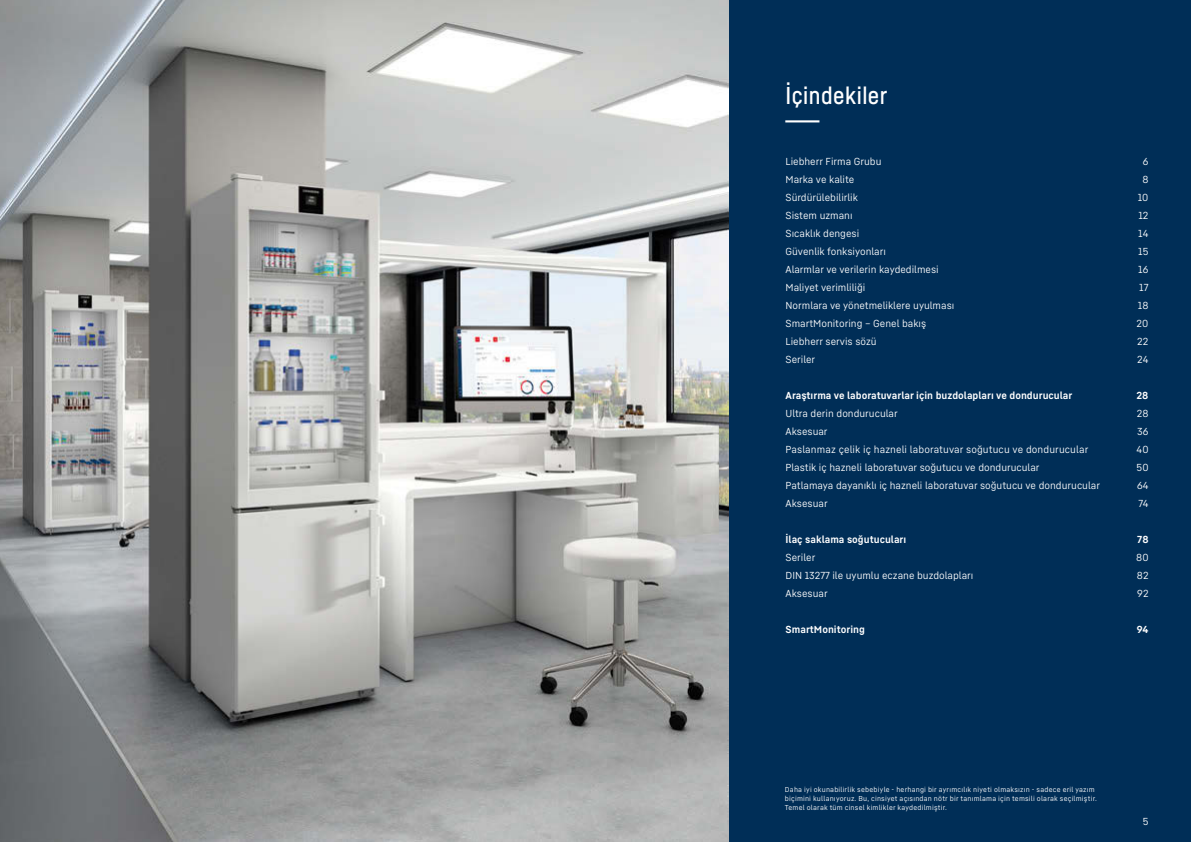
<style>
.page{position:relative;width:1191px;height:842px;background:#002e57}
.page>*{position:absolute;margin:0;border:0;box-sizing:border-box;transform-origin:0 0}
.t1{font:24px/31.5px "Liebherr Head Regular 2";letter-spacing:.02em;color:#fff}
.t2{font:10px "Liebherr Text Regular 2";color:#fff}
.t3{font:700 10px "Liebherr Text";color:#fff}
.t4{font:7px/9px "Liebherr Text Regular 2";letter-spacing:.03em;color:#fff}
</style>
<div class="page">
<img style="left:0;top:0;width:729px;height:842px">
<h1 class="t1" style="left:785px;top:79px;width:103px">İçindekiler ---</h1>
<p class="t2" style="left:785px;top:155px;width:98px">Liebherr Firma Grubu</p>
<p class="t2" style="left:1142px;top:155px;width:7px">6</p>
<p class="t2" style="left:785px;top:173px;width:70px">Marka ve kalite</p>
<p class="t2" style="left:1142px;top:173px;width:8px">8</p>
<p class="t2" style="left:785px;top:191px;width:74px">Sürdürülebilirlik</p>
<p class="t2" style="left:1137px;top:191px;width:12px">10</p>
<p class="t2" style="left:785px;top:209px;width:69px">Sistem uzmanı</p>
<p class="t2" style="left:1138px;top:209px;width:12px">12</p>
<p class="t2" style="left:785px;top:227px;width:75px">Sıcaklık dengesi</p>
<p class="t2" style="left:1138px;top:227px;width:12px">14</p>
<p class="t2" style="left:785px;top:245px;width:102px">Güvenlik fonksiyonları</p>
<p class="t2" style="left:1138px;top:245px;width:12px">15</p>
<p class="t2" style="left:785px;top:263px;width:155px">Alarmlar ve verilerin kaydedilmesi</p>
<p class="t2" style="left:1138px;top:263px;width:12px">16</p>
<p class="t2" style="left:785px;top:281px;width:81px">Maliyet verimliliği</p>
<p class="t2" style="left:1139px;top:281px;width:11px">17</p>
<p class="t2" style="left:785px;top:299px;width:170px">Normlara ve yönetmeliklere uyulması</p>
<p class="t2" style="left:1137px;top:299px;width:12px">18</p>
<p class="t2" style="left:785px;top:317px;width:142px">SmartMonitoring – Genel bakış</p>
<p class="t2" style="left:1136px;top:317px;width:13px">20</p>
<p class="t2" style="left:785px;top:335px;width:93px">Liebherr servis sözü</p>
<p class="t2" style="left:1137px;top:335px;width:13px">22</p>
<p class="t2" style="left:785px;top:353px;width:31px">Seriler</p>
<p class="t2" style="left:1137px;top:353px;width:13px">24</p>
<p class="t3" style="left:785px;top:389px;width:288px">Araştırma ve laboratuvarlar için buzdolapları ve dondurucular</p>
<p class="t3" style="left:1136px;top:389px;width:14px">28</p>
<p class="t2" style="left:785px;top:407px;width:114px">Ultra derin dondurucular</p>
<p class="t2" style="left:1136px;top:407px;width:13px">28</p>
<p class="t2" style="left:785px;top:425px;width:44px">Aksesuar</p>
<p class="t2" style="left:1137px;top:425px;width:13px">36</p>
<p class="t2" style="left:785px;top:443px;width:304px">Paslanmaz çelik iç hazneli laboratuvar soğutucu ve dondurucular</p>
<p class="t2" style="left:1136px;top:443px;width:14px">40</p>
<p class="t2" style="left:785px;top:461px;width:255px">Plastik iç hazneli laboratuvar soğutucu ve dondurucular</p>
<p class="t2" style="left:1136px;top:461px;width:14px">50</p>
<p class="t2" style="left:785px;top:479px;width:316px">Patlamaya dayanıklı iç hazneli laboratuvar soğutucu ve dondurucular</p>
<p class="t2" style="left:1137px;top:479px;width:13px">64</p>
<p class="t2" style="left:785px;top:497px;width:44px">Aksesuar</p>
<p class="t2" style="left:1138px;top:497px;width:12px">74</p>
<p class="t3" style="left:785px;top:533px;width:122px">İlaç saklama soğutucuları</p>
<p class="t3" style="left:1137px;top:533px;width:13px">78</p>
<p class="t2" style="left:785px;top:551px;width:31px">Seriler</p>
<p class="t2" style="left:1136px;top:551px;width:14px">80</p>
<p class="t2" style="left:785px;top:569px;width:189px">DIN 13277 ile uyumlu eczane buzdolapları</p>
<p class="t2" style="left:1136px;top:569px;width:13px">82</p>
<p class="t2" style="left:785px;top:587px;width:44px">Aksesuar</p>
<p class="t2" style="left:1137px;top:587px;width:13px">92</p>
<p class="t3" style="left:785px;top:623px;width:81px">SmartMonitoring</p>
<p class="t3" style="left:1136px;top:623px;width:13px">94</p>
<p class="t4" style="left:785px;top:784px;width:313px">Daha iyi okunabilirlik sebebiyle - herhangi bir ayrımcılık niyeti olmaksızın - sadece eril yazım biçimini kullanıyoruz. Bu, cinsiyet açısından nötr bir tanımlama için temsili olarak seçilmiştir.<br>Temel olarak tüm cinsel kimlikler kaydedilmiştir.</p>
<p class="t2" style="left:1142px;top:815px;width:7px">5</p>
</div>
